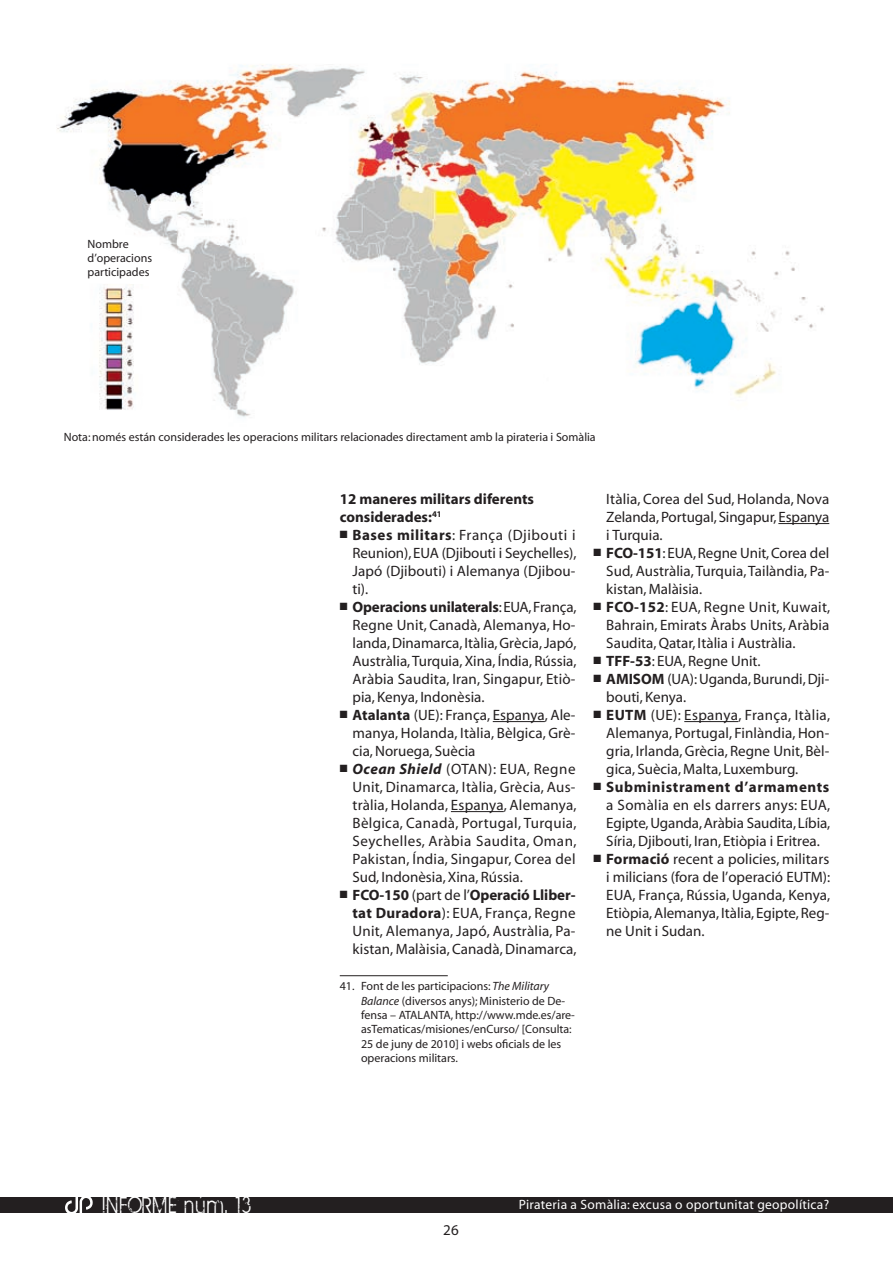
<style>
.page{position:relative;width:893px;height:1263px;background:#fff}
.page>*{position:absolute;margin:0;border:0;box-sizing:border-box;transform-origin:0 0}
.t1{font:25.2px "BIRTHOFAHERO";letter-spacing:.1em;color:#fff;scale:.83 1}
.t2{font:15px/18px "Myriad";color:#231f20;text-align:justify}
.t3{font:700 15px/18px "Myriad";color:#231f20}
.t4{font:15px/18px "Myriad";letter-spacing:.035em;color:#231f20}
.t5{font:italic 700 15px "Myriad";letter-spacing:.03em;color:#231f20}
.t6{font:13.5px "Myriad";letter-spacing:.02em;color:#fff}
.t7{font:12px/14.4px "Myriad";color:#231f20}
.s1{font-weight:700}
.s2{font-weight:400;font-style:normal}
.s3{font-style:italic}
</style>
<div class="page">
<div style="left:0;top:1197px;width:893px;height:16px;background:#231f20"></div>
<svg style="left:65px;top:1197px;width:28px;height:16px"></svg>
<hr style="left:493px;top:721px;width:52px;height:1px;background:#231f20">
<hr style="left:451px;top:811px;width:53px;height:1px;background:#231f20">
<hr style="left:340px;top:975px;width:108px;height:1px;background:#231f20">
<hr style="left:778px;top:523px;width:51px;height:1px;background:#231f20">
<hr style="left:684px;top:721px;width:54px;height:1px;background:#231f20">
<img style="left:57px;top:64px;width:767px;height:353px">
<p class="t7" style="left:88px;top:237px;width:66px">Nombre d’operacions participades</p>
<p class="t7" style="left:64px;top:430px;width:533px">Nota: només están considerades les operacions militars relacionades directament amb la pirateria i Somàlia</p>
<p class="t3" style="left:340px;top:490px;width:196px">12 maneres militars diferents considerades:<sup>41</sup></p>
<p class="t4" style="left:353px;top:527px;width:224px;text-indent:-13px">■ <span class="s1">Bases militars</span>: França (Djibouti i<br>Reunion), EUA</p>
<p class="t2" style="left:352px;top:545px;width:225px;text-indent:89px">(Djibouti i Seychelles), Japó (Djibouti) i Alemanya (Djibou&shy;ti).</p>
<p class="t2" style="left:353px;top:599px;width:226px;text-indent:-13px">■ <span class="s1">Operacions unilaterals</span>: EUA, França, Regne Unit, Canadà, Alemanya, Ho&shy;landa, Dinamarca, Itàlia, Grècia, Japó, Austràlia, Turquia, Xina, Índia, Rússia, Aràbia Saudita, Iran, Singapur, Etiò&shy;pia, Kenya, Indonèsia.</p>
<p class="t2" style="left:352px;top:707px;width:224px;text-indent:-13px">■ <span class="s1">Atalanta</span> (UE): França, Espanya, Ale&shy;manya, Holanda, Itàlia, Bèlgica, Grè&shy;cia, Noruega, Suècia</p>
<p class="t5" style="left:340px;top:761px;width:122px">■ Ocean Shield <span class="s2">(OTAN</span></p>
<p class="t2" style="left:488px;top:761px;width:21px">): EUA</p>
<p class="t2" style="left:353px;top:761px;width:226px;text-indent:174px">, Regne Unit, Dinamarca, Itàlia, Grècia, Aus&shy;tràlia, Holanda, Espanya, Alemanya, Bèlgica, Canadà, Portugal, Turquia, Seychelles, Aràbia Saudita, Oman, Pakistan, Índia, Singapur, Corea del Sud, Indonèsia, Xina, Rússia.</p>
<p class="t2" style="left:353px;top:887px;width:226px;text-indent:-13px">■ <span class="s1">FCO-150</span> (part de l’<span class="s1">Operació Lliber&shy;tat Duradora</span>): EUA, França, Regne Unit, Alemanya, Japó, Austràlia, Pa&shy;kistan, Malàisia, Canadà, Dinamarca,</p>
<p class="t7" style="left:361px;top:979px;width:206px;text-indent:-21px">41. Font de les participacions: <span class="s3">The Military<br>Balance</span> (diversos anys); Ministerio de De&shy;fensa – ATALANTA</p>
<p class="t7" style="left:361px;top:1008px;width:215px;text-indent:90px">, http://www.mde.es/are&shy;asTematicas/misiones/enCurso/ [Consulta:<br>25 de juny de 2010] i webs oficials de les operacions militars.</p>
<p class="t2" style="left:606px;top:491px;width:225px">Itàlia, Corea del Sud, Holanda, Nova Zelanda, Portugal, Singapur, Espanya i Turquia.</p>
<p class="t2" style="left:606px;top:545px;width:225px;text-indent:-13px">■ <span class="s1">FCO-151</span>: EUA, Regne Unit, Corea del Sud, Austràlia, Turquia, Tailàndia, Pa&shy;kistan, Malàisia.</p>
<p class="t3" style="left:593px;top:598px;width:23px">■ FCO</p>
<p class="t2" style="left:606px;top:599px;width:226px;text-indent:28px"><span class="s1">-152</span>: EUA, Regne Unit, Kuwait, Bahrain, Emirats Àrabs Units, Aràbia Saudita, Qatar, Itàlia i Austràlia.</p>
<p class="t2" style="left:593px;top:653px;width:169px">■ <span class="s1">TFF-53</span>: EUA, Regne Unit.</p>
<p class="t2" style="left:606px;top:671px;width:224px;text-indent:-13px">■ <span class="s1">AMISOM</span> (UA): Uganda, Burundi, Dji&shy;bouti, Kenya.</p>
<p class="t3" style="left:593px;top:706px;width:24px">■ EUTM</p>
<p class="t2" style="left:606px;top:707px;width:225px;text-indent:44px">(UE): Espanya, França, Itàlia, Alemanya, Portugal, Finlàndia, Hon&shy;gria, Irlanda, Grècia, Regne Unit, Bèl&shy;gica, Suècia, Malta, Luxemburg.</p>
<p class="t2" style="left:606px;top:779px;width:226px;text-indent:-13px">■ <span class="s1">Subministrament d’armaments </span>a Somàlia en els darrers anys: EUA, Egipte, Uganda, Aràbia Saudita, Líbia, Síria, Djibouti, Iran, Etiòpia i Eritrea.</p>
<p class="t2" style="left:606px;top:851px;width:225px;text-indent:-13px">■ <span class="s1">Formació</span> recent a policies, militars i milicians (fora de l’operació EUTM</p>
<p class="t2" style="left:606px;top:869px;width:226px;text-indent:217px">):<br>EUA, França, Rússia, Uganda, Kenya, Etiòpia, Alemanya, Itàlia, Egipte, Reg&shy;ne Unit i Sudan.</p>
<h1 class="t1" style="left:102px;top:1191px;width:180px">INFORME núm. 13</h1>
<p class="t6" style="left:519px;top:1198px;width:312px">Pirateria a Somàlia: excusa o oportunitat geopolítica?</p>
<p class="t2" style="left:443px;top:1222px;width:17px">26</p>
</div>
